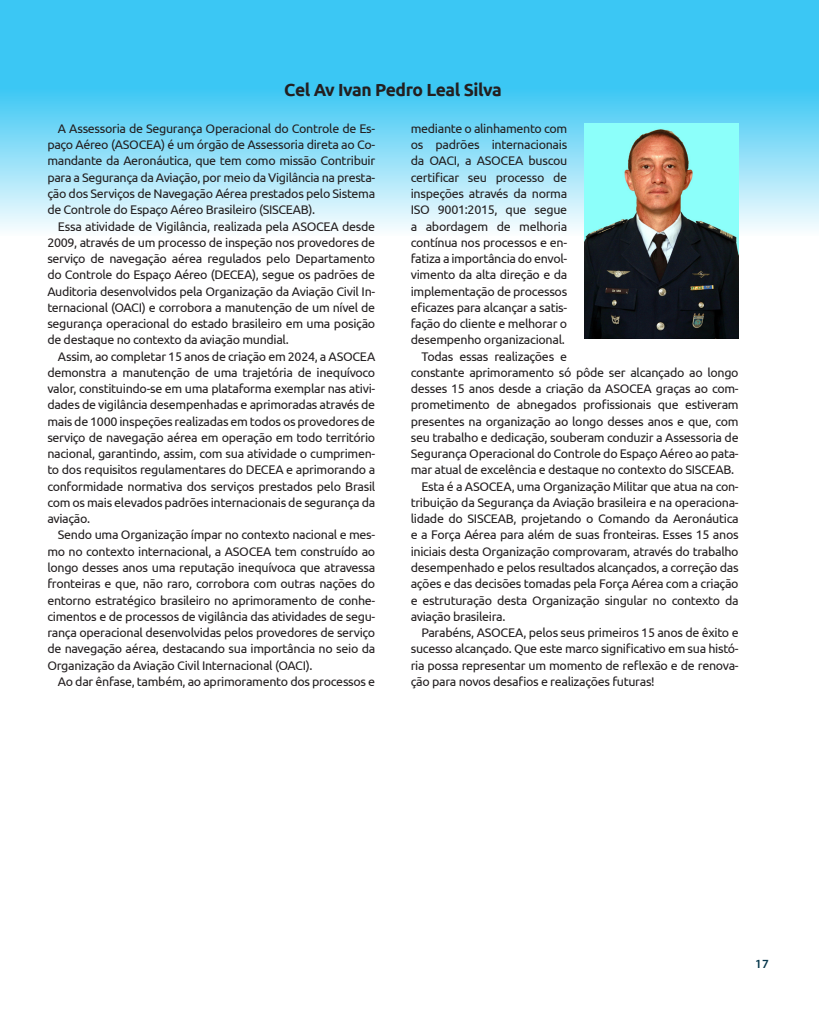
<style>
.page{position:relative;width:819px;height:1014px;background:#fff}
.page>*{position:absolute;margin:0;border:0;box-sizing:border-box;transform-origin:0 0}
.TítuloGrandeCISCEA{font:700 17.5px "Ubuntu";letter-spacing:-.025em;color:#231f20}
.TextoCorpo2ASOCEA{font:12.5px/16.2px "Ubuntu";letter-spacing:-.025em;color:#231f20;text-align:justify}
.t1{font:600 12.5px "Myriad Pro";color:#06374c}
</style>
<div class="page">
<svg style="left:0;top:1px;width:819px;height:235px;background:#71d6f6"></svg>
<img style="left:585px;top:123px;width:153px;height:215px">
<p class="TítuloGrandeCISCEA" style="left:284px;top:79px;width:219px">Cel Av Ivan Pedro Leal Silva</p>
<p class="TextoCorpo2ASOCEA" style="left:47px;top:120px;width:329px;text-indent:11px">A Assessoria de Segurança Operacional do Controle de Es&shy;paço Aéreo (ASOCEA) é um órgão de Assessoria direta ao Co&shy;mandante da Aeronáutica, que tem como missão Contribuir para a Segurança da Aviação, por meio da Vigilância na presta&shy;ção dos Serviços de Navegação Aérea prestados pelo Sistema de Controle do Espaço Aéreo Brasileiro (SISCEAB).</p>
<p class="TextoCorpo2ASOCEA" style="left:47px;top:217px;width:329px;text-indent:11px">Essa atividade de Vigilância, realizada pela ASOCEA desde 2009, através de um processo de inspeção nos provedores de serviço de navegação aérea regulados pelo Departamento do Controle do Espaço Aéreo (DECEA), segue os padrões de Auditoria desenvolvidos pela Organização da Aviação Civil In&shy;ternacional (OACI) e corrobora a manutenção de um nível de segurança operacional do estado brasileiro em uma posição de destaque no contexto da aviação mundial.</p>
<p class="TextoCorpo2ASOCEA" style="left:47px;top:347px;width:329px;text-indent:11px">Assim, ao completar 15 anos de criação em 2024, a ASOCEA demonstra a manutenção de uma trajetória de inequívoco valor, constituindo-se em uma plataforma exemplar nas ativi&shy;dades de vigilância desempenhadas e aprimoradas através de mais de 1000 inspeções realizadas em todos os provedores de serviço de navegação aérea em operação em todo território nacional, garantindo, assim, com sua atividade o cumprimen&shy;to dos requisitos regulamentares do DECEA e aprimorando a conformidade normativa dos serviços prestados pelo Brasil com os mais elevados padrões internacionais de segurança da aviação.</p>
<p class="TextoCorpo2ASOCEA" style="left:47px;top:526px;width:329px;text-indent:11px">Sendo uma Organização ímpar no contexto nacional e mes&shy;mo no contexto internacional, a ASOCEA tem construído ao longo desses anos uma reputação inequívoca que atravessa fronteiras e que, não raro, corrobora com outras nações do entorno estratégico brasileiro no aprimoramento de conhe&shy;cimentos e de processos de vigilância das atividades de segu&shy;rança operacional desenvolvidas pelos provedores de serviço de navegação aérea, destacando sua importância no seio da Organização da Aviação Civil Internacional (OACI).</p>
<p class="TextoCorpo2ASOCEA" style="left:58px;top:672px;width:319px">Ao dar ênfase, também, ao aprimoramento dos processos e</p>
<p class="TextoCorpo2ASOCEA" style="left:411px;top:120px;width:158px">mediante o alinhamento com os padrões internacionais da OACI, a ASOCEA buscou certificar seu processo de inspeções através da norma ISO 9001:2015, que segue a abordagem de melhoria contínua nos processos e en&shy;fatiza a importância do envol&shy;vimento da alta direção e da implementação de processos eficazes para alcançar a satis&shy;fação do cliente e melhorar o desempenho organizacional.</p>
<p class="TextoCorpo2ASOCEA" style="left:411px;top:347px;width:329px;text-align:left;text-indent:11px">Todas essas realizações e<br>constante aprimoramento só pôde ser alcançado ao longo desses 15 anos desde a criação da ASOCEA graças ao com&shy;prometimento de abnegados profissionais que estiveram presentes na organização ao longo desses anos e que, com seu trabalho e dedicação, souberam conduzir a Assessoria de Segurança Operacional do Controle do Espaço Aéreo ao pata&shy;mar atual de excelência e destaque no contexto do SISCEAB.</p>
<p class="TextoCorpo2ASOCEA" style="left:411px;top:477px;width:329px;text-indent:11px">Esta é a ASOCEA, uma Organização Militar que atua na con&shy;tribuição da Segurança da Aviação brasileira e na operaciona&shy;lidade do SISCEAB, projetando o Comando da Aeronáutica e a Força Aérea para além de suas fronteiras. Esses 15 anos iniciais desta Organização comprovaram, através do trabalho desempenhado e pelos resultados alcançados, a correção das ações e das decisões tomadas pela Força Aérea com a criação e estruturação desta Organização singular no contexto da aviação brasileira.</p>
<p class="TextoCorpo2ASOCEA" style="left:411px;top:624px;width:329px;text-indent:11px">Parabéns, ASOCEA, pelos seus primeiros 15 anos de êxito e sucesso alcançado. Que este marco significativo em sua histó&shy;ria possa representar um momento de reflexão e de renova&shy;ção para novos desafios e realizações futuras!</p>
<p class="t1" style="left:755px;top:955px;width:15px">17</p>
</div>
